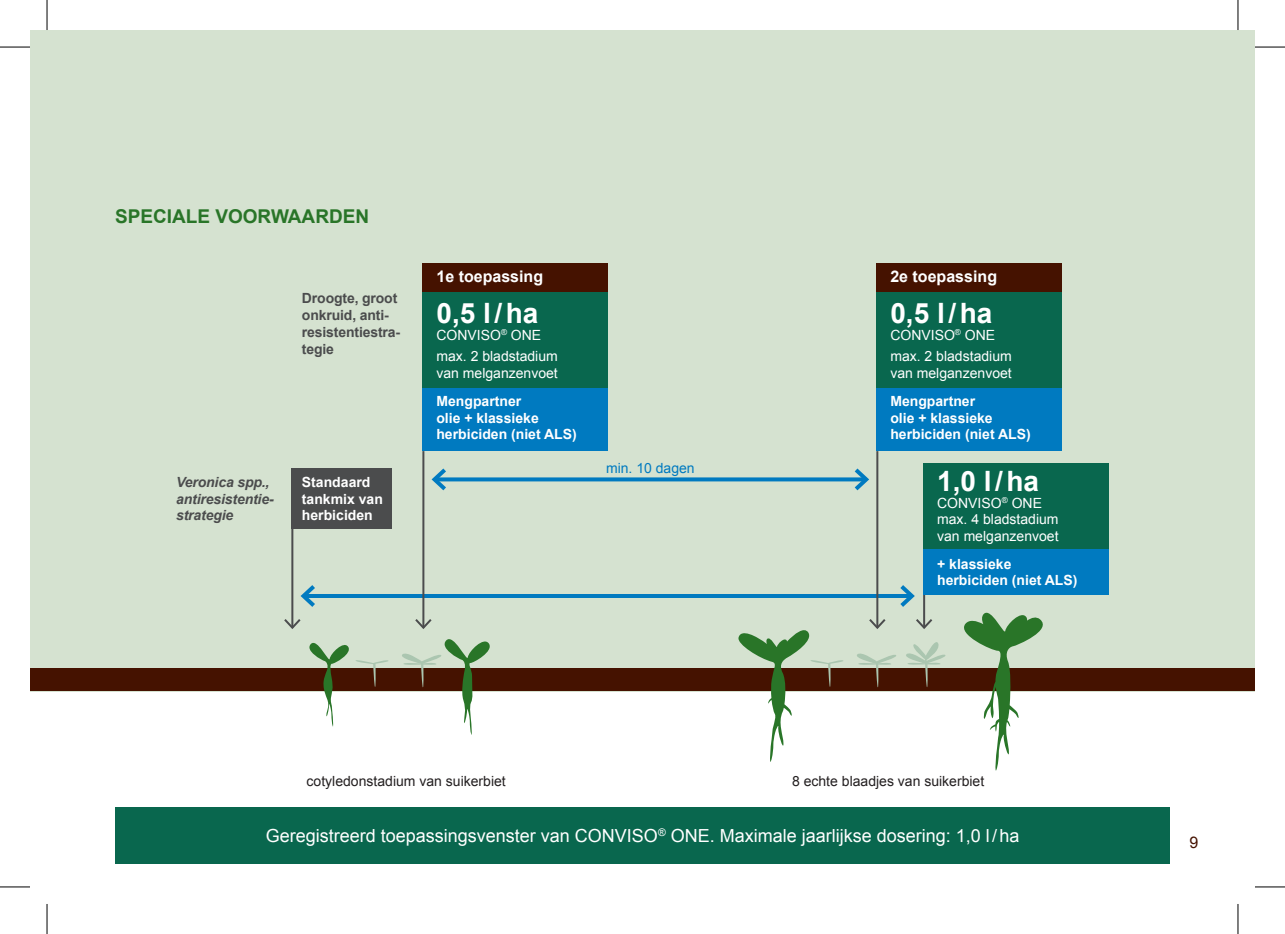
<style>
.page{position:relative;width:1285px;height:934px;background:#fff}
.page>*{position:absolute;margin:0;border:0;box-sizing:border-box;transform-origin:0 0}
.t1{font:700 28px "Arial";color:#fff}
.t2{font:700 19px "Arial";color:#297528}
.t3{font:18px "Arial";color:#fff}
.t4{font:700 16px "Arial";color:#fff}
.t5{font:16px "Arial";color:#451200}
.t6{font:700 14px/16.8px "Arial";color:#fff}
.t7{font:14px/16.8px "Arial";color:#fff}
.t8{font:14px "Arial";color:#231f20}
.t9{font:700 14px/16.8px "Arial";letter-spacing:-.01em;color:#4b4c4d}
.t10{font:italic 700 14px/16.8px "Arial";letter-spacing:-.01em;color:#4b4c4d}
.t11{font:14px "Arial";color:#007ac0}
</style>
<div class="page">
<div style="left:115px;top:807px;width:1055px;height:56px;background:#09674e"></div>
<div style="left:30px;top:30px;width:1225px;height:660px;background:#d5e2d0"></div>
<div style="left:30px;top:668px;width:1225px;height:22px;background:#451200"></div>
<svg style="left:319px;top:593px;width:577px;height:4px;fill:#007ac0"></svg>
<hr style="left:422px;top:451px;width:2px;height:176px;background:#4b4c4d">
<hr style="left:876px;top:451px;width:2px;height:176px;background:#4b4c4d">
<svg style="left:869px;top:616px;width:17px;height:13px"></svg>
<svg style="left:896px;top:585px;width:38px;height:44px"></svg>
<hr style="left:291px;top:468px;width:2px;height:159px;background:#4b4c4d">
<svg style="left:284px;top:580px;width:35px;height:49px"></svg>
<div style="left:291px;top:468px;width:101px;height:60px;background:#4b4c4d"></div>
<svg style="left:398px;top:616px;width:96px;height:119px"></svg>
<svg style="left:304px;top:642px;width:84px;height:85px"></svg>
<svg style="left:450px;top:477px;width:400px;height:4px;fill:#007ac0"></svg>
<svg style="left:431px;top:468px;width:19px;height:23px"></svg>
<svg style="left:850px;top:468px;width:19px;height:23px"></svg>
<div style="left:422px;top:291px;width:186px;height:97px;background:#09674e"></div>
<div style="left:422px;top:263px;width:186px;height:28px;background:#451200"></div>
<div style="left:422px;top:388px;width:186px;height:63px;background:#007ac0"></div>
<div style="left:876px;top:291px;width:186px;height:97px;background:#09674e"></div>
<div style="left:876px;top:263px;width:186px;height:28px;background:#451200"></div>
<div style="left:876px;top:388px;width:186px;height:63px;background:#007ac0"></div>
<div style="left:923px;top:462px;width:185px;height:87px;background:#09674e"></div>
<div style="left:923px;top:549px;width:185px;height:45px;background:#007ac0"></div>
<svg style="left:956px;top:612px;width:97px;height:159px"></svg>
<svg style="left:737px;top:630px;width:106px;height:132px"></svg>
<svg style="left:857px;top:642px;width:89px;height:45px"></svg>
<hr style="left:0;top:47px;width:30px;height:1px;background:#000">
<hr style="left:1255px;top:47px;width:30px;height:1px;background:#000">
<hr style="left:0;top:886px;width:30px;height:1px;background:#000">
<hr style="left:1255px;top:886px;width:30px;height:1px;background:#000">
<hr style="left:47px;top:0;width:1px;height:30px;background:#000">
<hr style="left:47px;top:903px;width:1px;height:30px;background:#000">
<hr style="left:1237px;top:0;width:1px;height:30px;background:#000">
<hr style="left:1237px;top:903px;width:1px;height:30px;background:#000">
<h2 class="t2" style="left:115px;top:203px;width:256px">SPECIALE VOORWAARDEN</h2>
<p class="t9" style="left:302px;top:290px;width:100px">Droogte, groot onkruid, anti&shy;resistentiestra&shy;tegie</p>
<p class="t10" style="left:176px;top:474px;width:99px">Veronica spp., antiresistentie&shy;strategie</p>
<p class="t6" style="left:302px;top:473px;width:82px">Standaard tankmix van herbiciden</p>
<p class="t4" style="left:436px;top:266px;width:108px">1e toepassing</p>
<h1 class="t1" style="left:436px;top:295px;width:103px">0,5 l/ha</h1>
<p class="t7" style="left:436px;top:327px;width:106px">CONVISO<sup>®</sup> ONE</p>
<p class="t7" style="left:436px;top:348px;width:123px">max. 2 bladstadium van melganzenvoet</p>
<p class="t6" style="left:436px;top:393px;width:142px">Mengpartner<br>olie + klassieke herbiciden (niet ALS)</p>
<p class="t11" style="left:606px;top:458px;width:90px">min. 10 dagen</p>
<p class="t4" style="left:890px;top:266px;width:108px">2e toepassing</p>
<h1 class="t1" style="left:890px;top:295px;width:103px">0,5 l/ha</h1>
<p class="t7" style="left:890px;top:327px;width:106px">CONVISO<sup>®</sup> ONE</p>
<p class="t7" style="left:890px;top:348px;width:123px">max. 2 bladstadium van melganzenvoet</p>
<p class="t6" style="left:890px;top:393px;width:142px">Mengpartner<br>olie + klassieke herbiciden (niet ALS)</p>
<h1 class="t1" style="left:937px;top:462px;width:103px">1,0 l/ha</h1>
<p class="t7" style="left:937px;top:494px;width:123px">CONVISO<sup>®</sup> ONE max. 4 bladstadium van melganzenvoet</p>
<p class="t6" style="left:937px;top:555px;width:142px">+ klassieke herbiciden (niet ALS)</p>
<p class="t8" style="left:306px;top:771px;width:201px">cotyledonstadium van suikerbiet</p>
<p class="t8" style="left:792px;top:771px;width:194px">8 echte blaadjes van suikerbiet</p>
<p class="t3" style="left:266px;top:823px;width:755px">Geregistreerd toepassingsvenster van CONVISO<sup>®</sup> ONE. Maximale jaarlijkse dosering: 1,0 l / ha</p>
<p class="t5" style="left:1189px;top:831px;width:10px">9</p>
</div>
